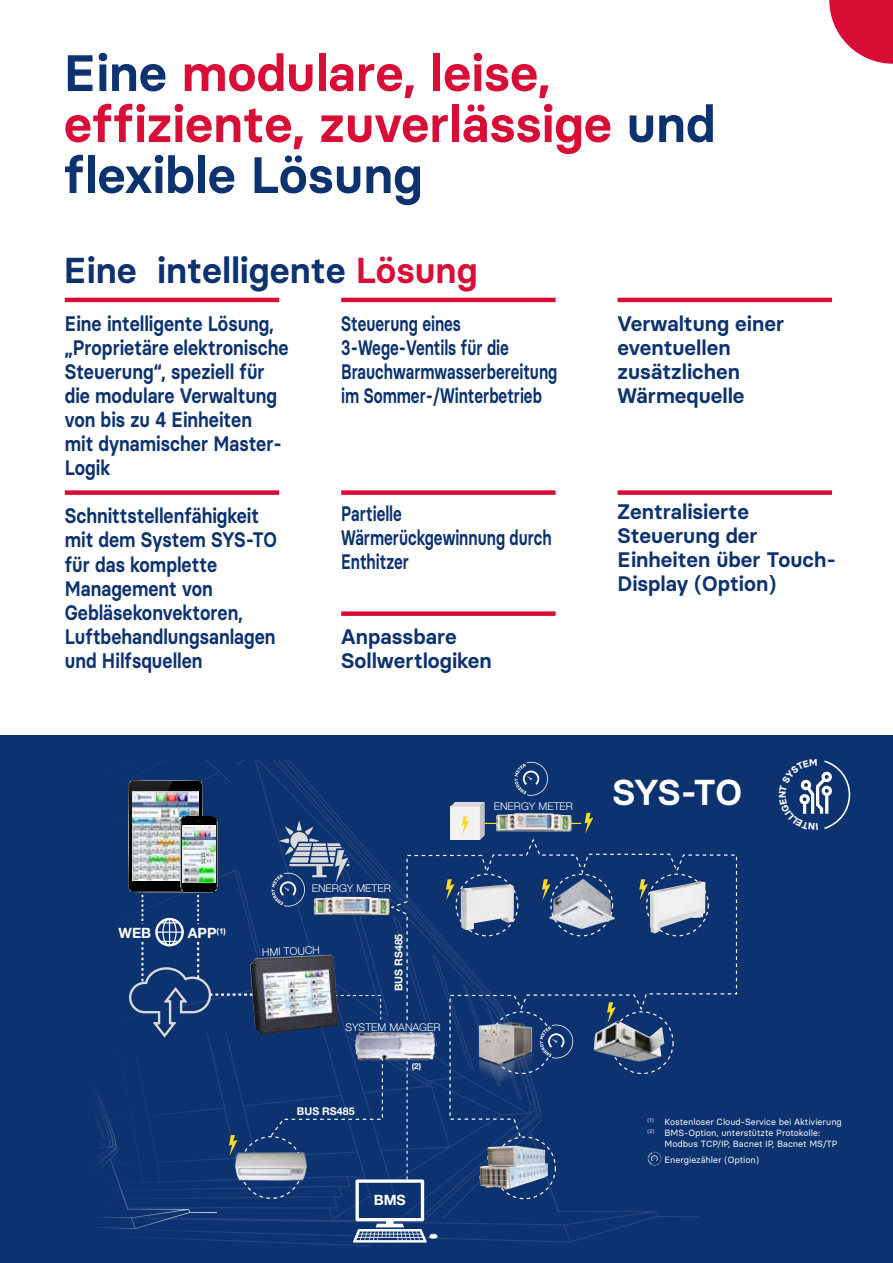
<style>
.page{position:relative;width:893px;height:1263px;background:#fff}
.page>*{position:absolute;margin:0;border:0;box-sizing:border-box;transform-origin:0 0}
.t1{font:600 51px/51px "Basier Circle";color:#d80e36}
.t2{font:600 36px "Basier Circle";color:#0c3270}
.t3{font:600 36px "Basier Circle";color:#fff}
.t4{font:600 21px/24px "Basier Circle";color:#0c3270;scale:.87 1}
.t5{font:600 21px/24px "Basier Circle";color:#0c3270}
.t6{font:600 21px/24px "Basier Circle";color:#0c3270;scale:.75 1}
.t7{font:700 14.25px "Helvetica Neue LT Std";color:#fff}
.t8{font:300 10.65px "Helvetica Neue LT Std";color:#fff}
.t9{font:700 10.65px "Helvetica Neue LT Std";color:#fff}
.t10{font:9px/10.8px "Basier Circle";color:#fff}
.t11{font:700 8.25px "Helvetica Neue LT Std";color:#fff}
.s1{color:#0c3270}
.s2{color:#d80e36}
</style>
<div class="page">
<div style="left:0;top:736px;width:893px;height:527px;background:#0c3270"></div>
<div style="left:341px;top:611px;width:215px;height:5px;background:#d80e36"></div>
<hr style="left:65px;top:298px;width:214px;height:4px;background:#d80e36">
<div style="left:65px;top:490px;width:214px;height:5px;background:#d80e36"></div>
<hr style="left:341px;top:298px;width:215px;height:4px;background:#d80e36">
<div style="left:341px;top:490px;width:215px;height:5px;background:#d80e36"></div>
<hr style="left:618px;top:298px;width:214px;height:4px;background:#d80e36">
<div style="left:618px;top:490px;width:214px;height:5px;background:#d80e36"></div>
<svg style="left:829px;top:0;width:64px;height:64px"></svg>
<svg style="left:97px;top:1092px;width:8px;height:47px"></svg>
<svg style="left:573px;top:853px;width:165px;height:220px"></svg>
<img style="left:573px;top:878px;width:49px;height:54px">
<div style="left:646px;top:873px;width:63px;height:63px;border:1px dashed #fff;border-radius:50%"></div>
<div style="left:611px;top:1011px;width:63px;height:63px;border:1px dashed #fff;border-radius:50%"></div>
<img style="left:650px;top:881px;width:55px;height:52px">
<img style="left:594px;top:1020px;width:70px;height:42px">
<hr style="left:478px;top:823px;width:103px;height:1px;background:#fbdb25">
<svg style="left:639px;top:879px;width:9px;height:21px"></svg>
<svg style="left:607px;top:1002px;width:9px;height:21px"></svg>
<svg style="left:128px;top:762px;width:445px;height:480px"></svg>
<svg style="left:585px;top:813px;width:8px;height:21px"></svg>
<svg style="left:799px;top:760px;width:51px;height:69px"></svg>
<h1 class="t1" style="left:64px;top:47px;width:653px"><span class="s1">Eine</span> modulare, leise, effiziente, zuverlässige <span class="s1">und flexible Lösung</span></h1>
<h2 class="t2" style="left:64px;top:248px;width:415px">Eine intelligente <span class="s2">Lösung</span></h2>
<p class="t4" style="left:65px;top:312px;width:259px">Eine intelligente Lösung, „Proprietäre elektronische<br>Steuerung“, speziell für die modulare Verwaltung von bis zu 4 Einheiten<br>mit dynamischer Master-<br>Logik</p>
<p class="t4" style="left:65px;top:504px;width:245px">Schnittstellenfähigkeit mit dem System SYS-TO für das komplette<br>Management von<br>Gebläsekonvektoren,<br>Luftbehandlungsanlagen und Hilfsquellen</p>
<p class="t6" style="left:341px;top:312px;width:290px">Steuerung eines<br>3-Wege-Ventils für die<br>Brauchwarmwasserbereitung im Sommer-/Winterbetrieb</p>
<p class="t6" style="left:341px;top:501px;width:282px">Partielle<br>Wärmerückgewinnung durch<br>Enthitzer</p>
<p class="t5" style="left:341px;top:624px;width:152px">Anpassbare<br>Sollwertlogiken</p>
<p class="t5" style="left:618px;top:312px;width:168px">Verwaltung einer eventuellen zusätzlichen<br>Wärmequelle</p>
<p class="t5" style="left:618px;top:499px;width:220px">Zentralisierte<br>Steuerung der<br>Einheiten über Touch-<br>Display (Option)</p>
<p class="t7" style="left:119px;top:924px;width:34px">WEB</p>
<p class="t7" style="left:188px;top:924px;width:40px">APP<sup>(1)</sup></p>
<p class="t8" style="left:312px;top:882px;width:81px">ENERGY METER</p>
<p class="t8" style="left:262px;top:946px;width:59px;rotate:-2deg">HMI TOUCH</p>
<p class="t9" style="left:392px;top:991px;width:59px;rotate:-90deg">BUS RS485</p>
<p class="t8" style="left:345px;top:1020px;width:97px">SYSTEM MANAGER</p>
<p class="t11" style="left:412px;top:1061px;width:11px">(2)</p>
<p class="t9" style="left:297px;top:1105px;width:59px">BUS RS485</p>
<p class="t7" style="left:374px;top:1190px;width:34px">BMS</p>
<p class="t8" style="left:494px;top:799px;width:81px">ENERGY METER</p>
<h2 class="t3" style="left:613px;top:770px;width:131px">SYS-TO</h2>
<p class="t10" style="left:648px;top:1117px;width:196px"><sup>(1)</sup> Kostenloser Cloud-Service bei Aktivierung <sup>(2)</sup> BMS-Option, unterstützte Protokolle:</p>
<p class="t10" style="left:665px;top:1136px;width:175px;line-height:15.5px">Modbus TCP/IP, Bacnet IP, Bacnet MS/TP<br>Energiezähler (Option)</p>
</div>
